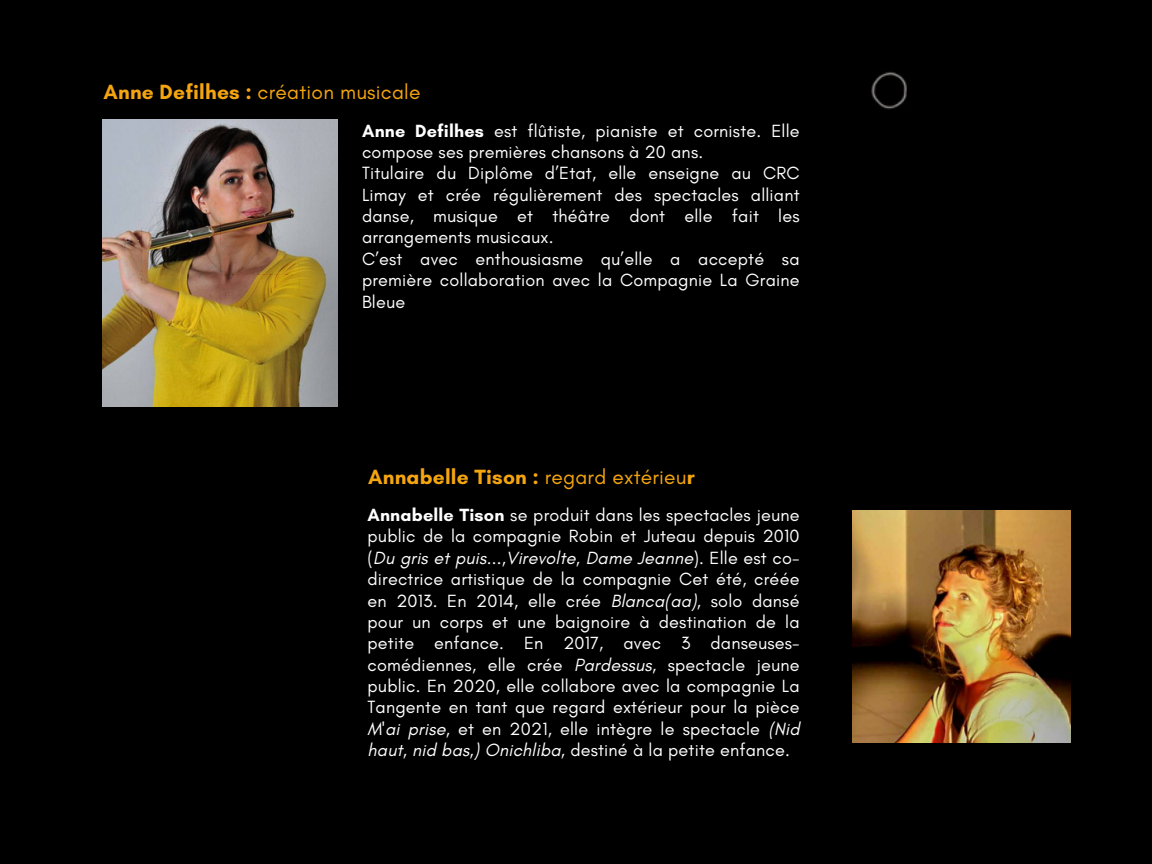
<style>
.page{position:relative;width:1152px;height:864px;background:#000}
.page>*{position:absolute;margin:0;border:0;box-sizing:border-box;transform-origin:0 0}
.t1{font:700 21px "Glacial Indifference";letter-spacing:.01em;color:#f4a50f}
.t2{font:21px "Glacial Indifference";letter-spacing:.01em;color:#f4a50f}
.t3{font:18px/21.3px "Glacial Indifference";letter-spacing:.01em;color:#fff;text-align:justify}
.s1{font-weight:700}
.s2{font-weight:400}
.s3{font-style:italic}
</style>
<div class="page">
<img style="left:871px;top:71px;width:36px;height:39px">
<img style="left:102px;top:120px;width:236px;height:287px">
<img style="left:852px;top:511px;width:219px;height:232px">
<p class="t2" style="left:104px;top:79px;width:318px"><span class="s1">Anne Defilhes :</span> création musicale</p>
<p class="t3" style="left:362px;top:120px;width:439px"><span class="s1">Anne Defilhes</span> est flûtiste, pianiste et corniste. Elle compose ses premières chansons à 20 ans.</p>
<p class="t3" style="left:362px;top:162px;width:439px">Titulaire du Diplôme d’Etat, elle enseigne au CRC Limay et crée régulièrement des spectacles alliant danse, musique et théâtre dont elle fait les arrangements musicaux.</p>
<p class="t3" style="left:362px;top:248px;width:439px">C’est avec enthousiasme qu’elle a accepté sa première collaboration avec la Compagnie La Graine Bleue</p>
<p class="t1" style="left:368px;top:464px;width:328px">Annabelle Tison : <span class="s2">regard extérieu</span>r</p>
<p class="t3" style="left:368px;top:504px;width:434px"><span class="s1">Annabelle Tison</span> se produit dans les spectacles jeune public de la compagnie Robin et Juteau depuis 2010 (<span class="s3">Du gris et puis..</span>.,<span class="s3">Virevolte</span>, <span class="s3">Dame Jeanne</span>). Elle est co&shy;directrice artistique de la compagnie Cet été, créée en 2013. En 2014, elle crée <span class="s3">Blanca(aa)</span>, solo dansé pour un corps et une baignoire à destination de la petite enfance. En 2017, avec 3 danseuses&shy;comédiennes, elle crée <span class="s3">Pardessus</span>, spectacle jeune public. En 2020, elle collabore avec la compagnie La Tangente en tant que regard extérieur pour la pièce <span class="s3">M'ai prise</span>, et en 2021, elle intègre le spectacle <span class="s3">(Nid haut, nid bas,) Onichliba</span>, destiné à la petite enfance.</p>
</div>
